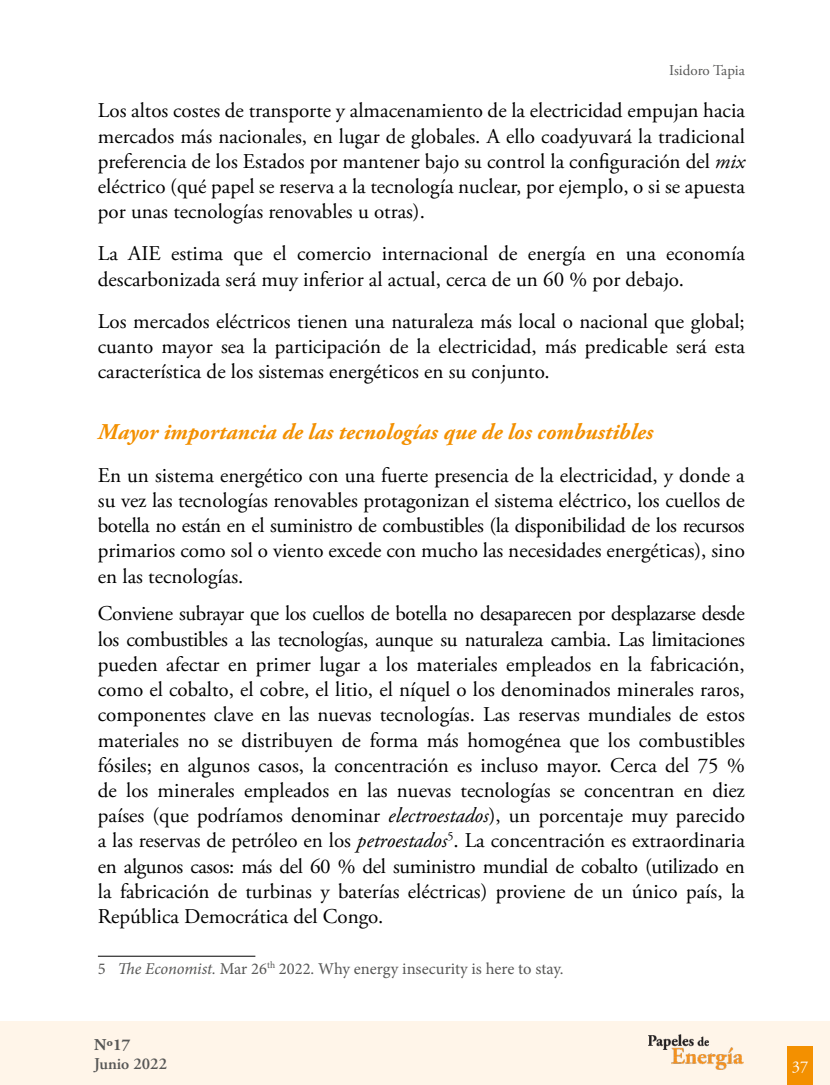
<style>
.page{position:relative;width:830px;height:1085px;background:#fff}
.page>*{position:absolute;margin:0;border:0;box-sizing:border-box;transform-origin:0 0}
.t1{font:italic 700 22.5px "Adobe Garamond Pro";color:#f39000}
.t2{font:21px/25.2px "Adobe Garamond Pro";color:#000;text-align:justify}
.t3{font:16.5px "Minion Pro";color:#575756}
.t4{font:600 16.5px "Adobe Garamond Pro";color:#575756}
.t5{font:700 16.5px "Adobe Garamond Pro";color:#575756}
.t6{font:16.5px "Adobe Garamond Pro";color:#fff}
.t7{font:15px "Adobe Garamond Pro";color:#575756}
.s1{font-style:italic}
</style>
<div class="page">
<div style="left:0;top:1020px;width:829px;height:64px;background:#fff5e9"></div>
<img style="left:648px;top:1034px;width:95px;height:35px">
<div style="left:787px;top:1046px;width:25px;height:38px;background:#f39000"></div>
<hr style="left:98px;top:955px;width:157px;height:1px;background:#000">
<p class="t7" style="left:669px;top:62px;width:77px">Isidoro Tapia</p>
<p class="t2" style="left:98px;top:99px;width:648px">Los altos costes de transporte y almacenamiento de la electricidad empujan hacia mercados más nacionales, en lugar de globales. A ello coadyuvará la tradicional preferencia de los Estados por mantener bajo su control la configuración del <span class="s1">mix </span>eléctrico (qué papel se reserva a la tecnología nuclear, por ejemplo, o si se apuesta por unas tecnologías renovables u otras).</p>
<p class="t2" style="left:98px;top:242px;width:648px">La AIE estima que el comercio internacional de energía en una economía descarbonizada será muy inferior al actual, cerca de un 60 % por debajo.</p>
<p class="t2" style="left:98px;top:309px;width:648px">Los mercados eléctricos tienen una naturaleza más local o nacional que global; cuanto mayor sea la participación de la electricidad, más predicable será esta característica de los sistemas energéticos en su conjunto.</p>
<p class="t1" style="left:98px;top:419px;width:556px">Mayor importancia de las tecnologías que de los combustibles</p>
<p class="t2" style="left:98px;top:463px;width:648px">En un sistema energético con una fuerte presencia de la electricidad, y donde a su vez las tecnologías renovables protagonizan el sistema eléctrico, los cuellos de botella no están en el suministro de combustibles (la disponibilidad de los recursos primarios como sol o viento excede con mucho las necesidades energéticas), sino en las tecnologías.</p>
<p class="t2" style="left:98px;top:602px;width:648px">Conviene subrayar que los cuellos de botella no desaparecen por desplazarse desde los combustibles a las tecnologías, aunque su naturaleza cambia. Las limitaciones pueden afectar en primer lugar a los materiales empleados en la fabricación, como el cobalto, el cobre, el litio, el níquel o los denominados minerales raros, componentes clave en las nuevas tecnologías. Las reservas mundiales de estos materiales no se distribuyen de forma más homogénea que los combustibles fósiles; en algunos casos, la concentración es incluso mayor. Cerca del 75 % de los minerales empleados en las nuevas tecnologías se concentran en diez países (que podríamos denominar <span class="s1">electroestados</span>), un porcentaje muy parecido a las reservas de petróleo en los <span class="s1">petroestados</span><sup>5</sup>. La concentración es extraordinaria en algunos casos: más del 60 % del suministro mundial de cobalto (utilizado en la fabricación de turbinas y baterías eléctricas) proviene de un único país, la República Democrática del Congo.</p>
<p class="t3" style="left:98px;top:957px;width:467px">5 <span class="s1">The Economist.</span> Mar 26<sup>th</sup> 2022. Why energy insecurity is here to stay.</p>
<p class="t5" style="left:94px;top:1034px;width:38px">Nº17</p>
<p class="t4" style="left:94px;top:1054px;width:74px">Junio 2022</p>
<p class="t6" style="left:791px;top:1056px;width:18px">37</p>
</div>
